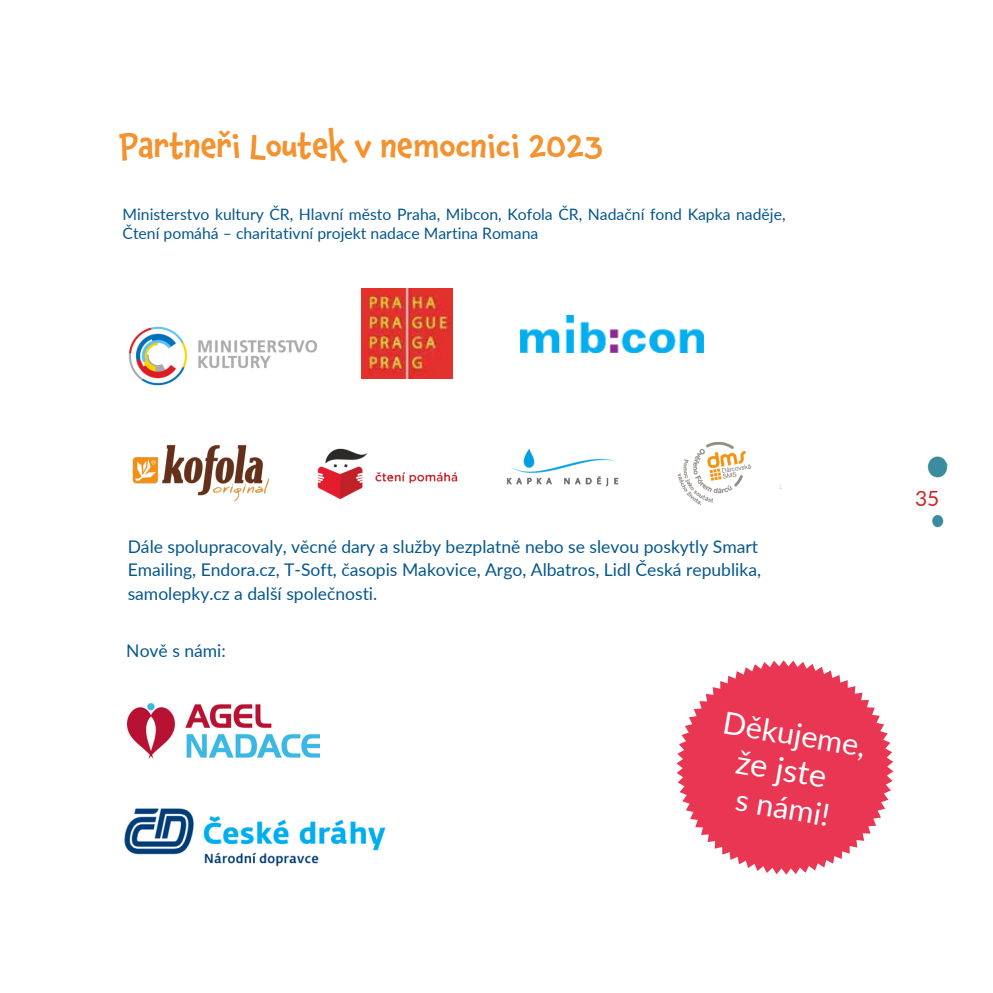
<style>
.page{position:relative;width:993px;height:993px;background:#fff}
.page>*{position:absolute;margin:0;border:0;box-sizing:border-box;transform-origin:0 0}
.t1{font:500 32.9px "Chaloops";color:#f3922e}
.t2{font:32.73px "Lato";color:#fff}
.t3{font:30.8px "Lato";color:#fff}
.t4{font:30.62px "Lato";color:#fff}
.t5{font:21px "Lato";color:#cd2628}
.t6{font:17.5px/23.6px "Lato";color:#05578d}
.t7{font:15.75px/19.6px "Lato";color:#05578d}
</style>
<div class="page">
<img style="left:520px;top:315px;width:183px;height:37px">
<img style="left:362px;top:288px;width:90px;height:91px">
<img style="left:132px;top:444px;width:138px;height:57px">
<img style="left:128px;top:326px;width:190px;height:60px">
<img style="left:317px;top:448px;width:141px;height:52px">
<img style="left:506px;top:448px;width:113px;height:39px">
<img style="left:678px;top:442px;width:73px;height:63px">
<svg style="left:676px;top:660px;width:217px;height:214px;fill:#e93652"></svg>
<img style="left:927px;top:456px;width:21px;height:72px">
<img style="left:128px;top:703px;width:191px;height:55px">
<img style="left:124px;top:808px;width:262px;height:59px">
<p class="t1" style="left:119px;top:135px;width:484px">Partneři Loutek v nemocnici 2023</p>
<p class="t7" style="left:122px;top:203px;width:664px">Ministerstvo kultury ČR, Hlavní město Praha, Mibcon, Kofola ČR, Nadační fond Kapka naděje,<br>Čtení pomáhá – charitativní projekt nadace Martina Romana</p>
<p class="t6" style="left:128px;top:534px;width:634px">Dále spolupracovaly, věcné dary a služby bezplatně nebo se slevou poskytly Smart<br>Emailing, Endora.cz, T-Soft, časopis Makovice, Argo, Albatros, Lidl Česká republika, samolepky.cz a další společnosti.</p>
<p class="t6" style="left:126px;top:638px;width:101px">Nově s námi:</p>
<h1 class="t4" style="left:726px;top:702px;width:146px;rotate:10deg">Děkujeme,</h1>
<h1 class="t2" style="left:739px;top:740px;width:93px;rotate:10deg">že jste</h1>
<p class="t3" style="left:739px;top:780px;width:96px;rotate:10deg">s námi!</p>
<h1 class="t5" style="left:914px;top:485px;width:26px">35</h1>
</div>
